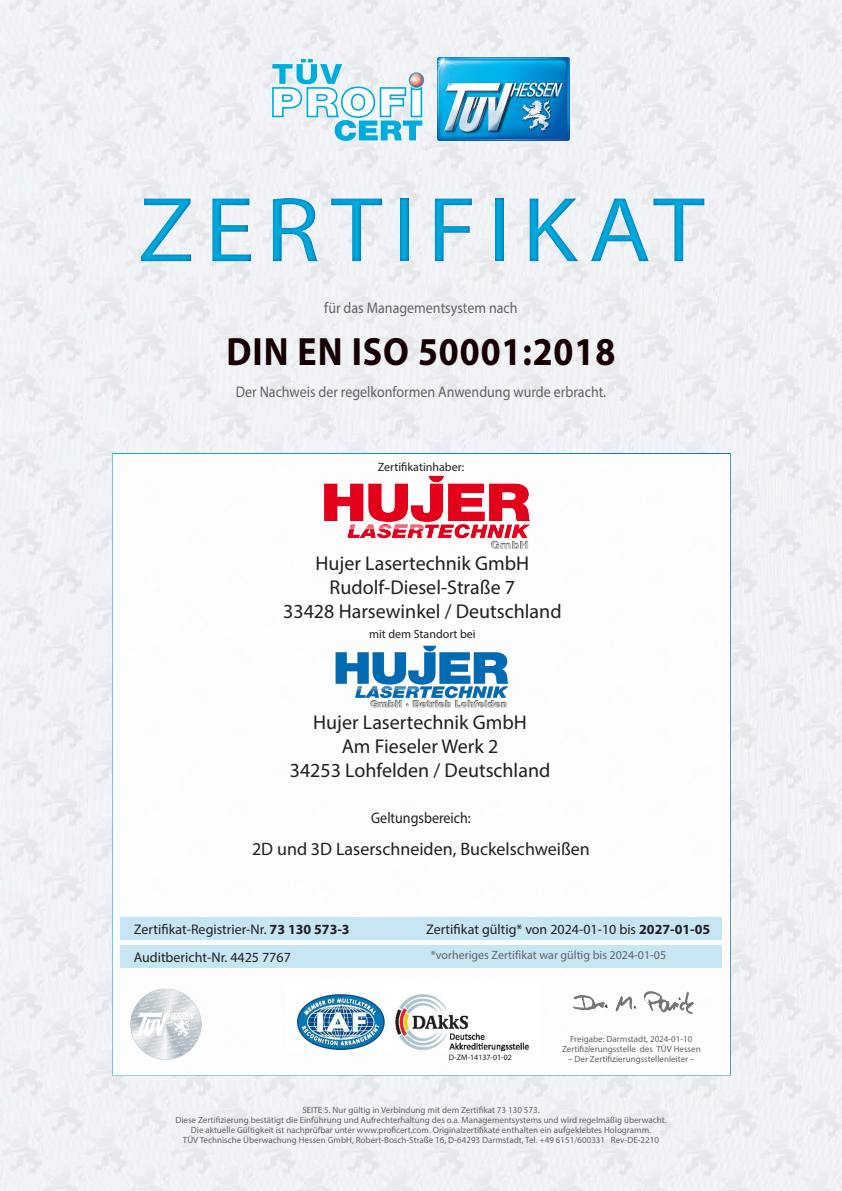
<style>
.page{position:relative;width:842px;height:1191px;background:#fff}
.page>*{position:absolute;margin:0;border:0;box-sizing:border-box;transform-origin:0 0}
.t1{font:93px "Myriad Pro";letter-spacing:.1em;color:#00acdd;scale:1.1 1}
.t2{font:700 39.6px "Myriad Pro";letter-spacing:.025em;color:#170003;scale:.91 1}
.t3{font:20px "Myriad Pro";color:#231f20}
.t4{font:18px "Myriad Pro";color:#231f20}
.t5{font:15.4px "Myriad Pro";color:#636366;scale:.91 1}
.t6{font:15.4px "Myriad Pro";color:#231f20;scale:.91 1}
.t7{font:14px "Myriad Pro";color:#231f20}
.t8{font:12px "Myriad Pro";color:#636366}
.t9{font:12px "Myriad Pro";color:#231f20}
.t10{font:9px/10px "Myriad Pro";color:#636366;text-align:center}
.t11{font:8px "Myriad Pro";color:#231f20}
.s1{font-weight:700}
</style>
<div class="page">
<img style="left:0;top:0;width:842px;height:1191px">
<img style="left:437px;top:57px;width:132px;height:83px">
<svg style="left:272px;top:59px;width:152px;height:82px"></svg>
<div style="left:112px;top:453px;width:619px;height:622px;background:#fff;border:2px solid #fff"></div>
<div style="left:120px;top:945px;width:602px;height:23px;background:#c1e4f4"></div>
<div style="left:121px;top:917px;width:601px;height:22px;background:#c1e4f4"></div>
<img style="left:744px;top:810px;width:77px;height:55px">
<img style="left:736px;top:724px;width:98px;height:40px">
<img style="left:735px;top:636px;width:95px;height:35px">
<img style="left:736px;top:549px;width:93px;height:35px">
<img style="left:737px;top:479px;width:91px;height:36px">
<div style="left:642px;top:1096px;width:99px;height:53px;background:#f0f1f4"></div>
<img style="left:573px;top:991px;width:121px;height:23px">
<img style="left:297px;top:994px;width:232px;height:57px">
<div style="left:0;top:172px;width:842px;height:114px;background:#006bb6;opacity:.75"></div>
<img style="left:335px;top:645px;width:174px;height:63px">
<img style="left:130px;top:988px;width:71px;height:71px">
<img style="left:324px;top:475px;width:206px;height:75px">
<h1 class="t1" style="left:138px;top:173px;width:517px">ZERTIFIKAT</h1>
<p class="t5" style="left:324px;top:298px;width:214px">für das Managementsystem nach</p>
<p class="t2" style="left:227px;top:326px;width:429px">DIN EN ISO 50001:2018</p>
<p class="t5" style="left:236px;top:382px;width:408px">Der Nachweis der regelkonformen Anwendung wurde erbracht.</p>
<p class="t9" style="left:378px;top:459px;width:88px">Zertifikatinhaber:</p>
<p class="t3" style="left:315px;top:551px;width:215px">Hujer Lasertechnik GmbH</p>
<p class="t3" style="left:330px;top:575px;width:187px">Rudolf-Diesel-Straße 7</p>
<p class="t3" style="left:283px;top:599px;width:280px">33428 Harsewinkel / Deutschland</p>
<p class="t9" style="left:369px;top:626px;width:108px">mit dem Standort bei</p>
<p class="t3" style="left:313px;top:710px;width:215px">Hujer Lasertechnik GmbH</p>
<p class="t3" style="left:342px;top:734px;width:158px">Am Fieseler Werk 2</p>
<p class="t3" style="left:290px;top:758px;width:262px">34253 Lohfelden / Deutschland</p>
<p class="t6" style="left:371px;top:808px;width:111px">Geltungsbereich:</p>
<p class="t4" style="left:252px;top:838px;width:339px">2D und 3D Laserschneiden, Buckelschweißen</p>
<p class="t7" style="left:426px;top:921px;width:286px">Zertifikat gültig* von 2024-01-10 bis <span class="s1">2027-01-05</span></p>
<p class="t7" style="left:134px;top:921px;width:217px">Zertifikat-Registrier-Nr. <span class="s1">73 130 573-3</span></p>
<p class="t7" style="left:134px;top:949px;width:159px">Auditbericht-Nr. 4425 7767</p>
<p class="t8" style="left:431px;top:947px;width:237px">*vorheriges Zertifikat war gültig bis 2024-01-05</p>
<p class="t11" style="left:449px;top:1052px;width:65px">D-ZM-14137-01-02</p>
<p class="t10" style="left:562px;top:1034px;width:140px">Freigabe: Darmstadt, 2024-01-10<br>Zertifizierungsstelle des TÜV Hessen</p>
<p class="t10" style="left:568px;top:1054px;width:128px">– Der Zertifizierungsstellenleiter –</p>
<p class="t10" style="left:302px;top:1105px;width:239px">SEITE 5. Nur gültig in Verbindung mit dem Zertifikat 73 130 573.</p>
<p class="t10" style="left:175px;top:1115px;width:493px">Diese Zertifizierung bestätigt die Einführung und Aufrechterhaltung des o.a. Managementsystems und wird regelmäßig überwacht.<br>Die aktuelle Gültigkeit ist nachprüfbar unter www.proficert.com. Originalzertifikate enthalten ein aufgeklebtes Hologramm.<br>TÜV Technische Überwachung Hessen GmbH, Robert-Bosch-Straße 16, D-64293 Darmstadt, Tel. +49 6151/600331 Rev-DE-2210</p>
</div>
